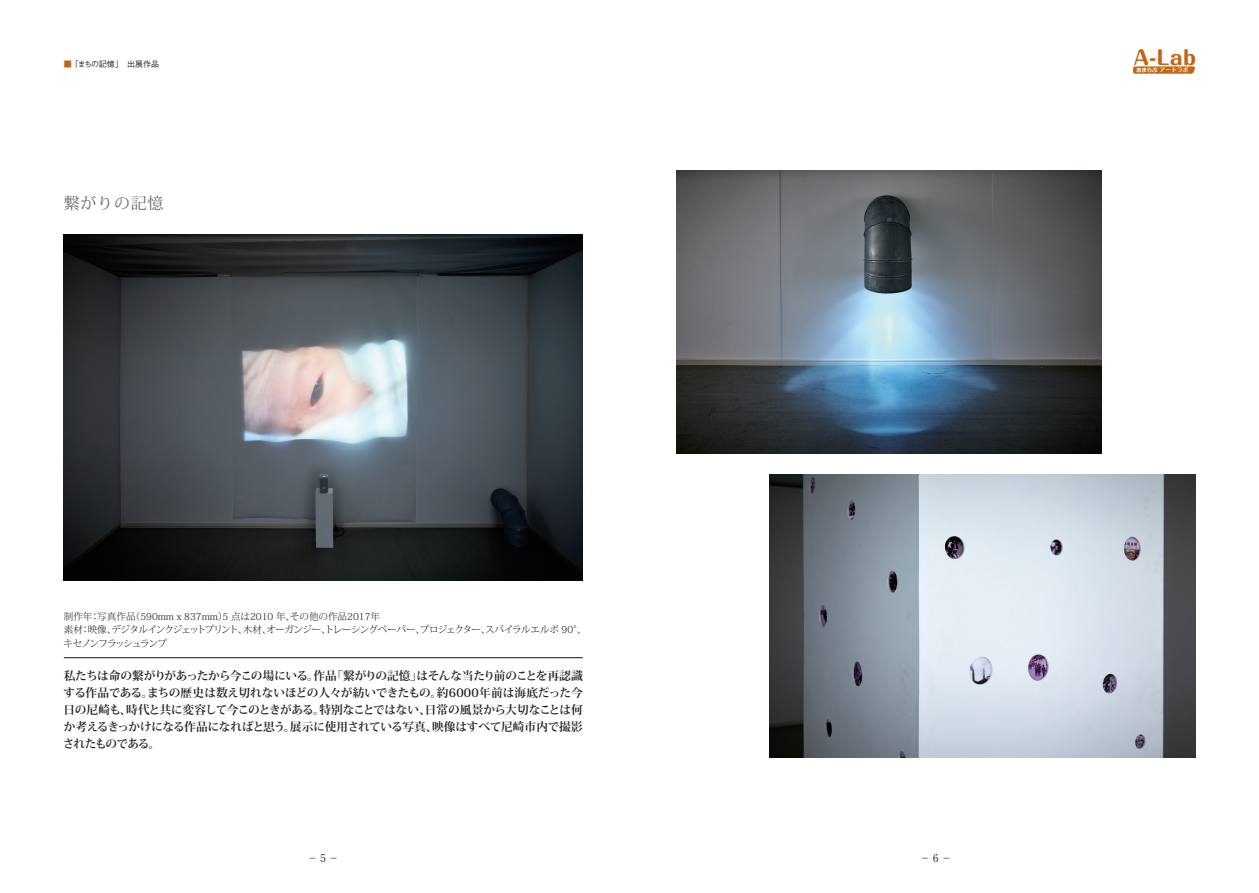
<style>
.page{position:relative;width:1259px;height:893px;background:#fff}
.page>*{position:absolute;margin:0;border:0;box-sizing:border-box;transform-origin:0 0}
.t1{font:800 19.5px "Maru Fo Pro";color:#c06616}
.t2{font:15.9px "Koz Min Pro";letter-spacing:.05em;color:#636366}
.t3{font:700 11.7px/17px "Koz Min Pr 6 N";letter-spacing:-.04em;color:#231f20;text-align:justify}
.t4{font:10.65px "Ryumin Pro";color:#231f20}
.t5{font:300 9.6px "Koz Min Pr 6 N";letter-spacing:-.06em;color:#231f20}
.t6{font:300 9.6px "Koz Min Pr 6 N";color:#231f20}
.t7{font:300 9.6px "Koz Min Pr 6 N";letter-spacing:-.11em;color:#231f20}
.t8{font:500 7.95px "Gothic BBB Pro";letter-spacing:-.01em;color:#231f20}
.t9{font:700 5.85px "Maru Fo Pro";color:#fff}
.s1{color:#c06616}
</style>
<div class="page">
<svg style="left:1133px;top:66px;width:62px;height:8px"></svg>
<img style="left:64px;top:235px;width:519px;height:346px">
<img style="left:676px;top:170px;width:425px;height:284px">
<img style="left:770px;top:474px;width:425px;height:284px">
<hr style="left:64px;top:657px;width:519px;height:1px;background:#231f20">
<p class="t8" style="left:64px;top:57px;width:97px"><span class="s1">■</span>「まちの記憶」　出展作品</p>
<p class="t2" style="left:64px;top:191px;width:101px">繋がりの記憶</p>
<p class="t6" style="left:64px;top:611px;width:318px">制作年：写真作品（590mm x 837mm）5 点は2010 年、その他の作品2017年</p>
<p class="t5" style="left:64px;top:624px;width:524px">素材：映像、デジタルインクジェットプリント、木材、オーガンジー、トレーシングペーパー、プロジェクター、スパイラルエルボ 90°、</p>
<p class="t7" style="left:64px;top:638px;width:105px">キセノンフラッシュランプ</p>
<p class="t3" style="left:63px;top:667px;width:521px">私たちは命の繋がりがあったから今この場にいる。作品「繋がりの記憶」はそんな当たり前のことを再認識する作品である。まちの歴史は数え切れないほどの人々が紡いできたもの。約6000年前は海底だった今日の尼崎も、時代と共に変容して今このときがある。特別なことではない、日常の風景から大切なことは何か考えるきっかけになる作品になればと思う。展示に使用されている写真、映像はすべて尼崎市内で撮影されたものである。</p>
<p class="t4" style="left:307px;top:850px;width:33px">－5－</p>
<p class="t4" style="left:919px;top:850px;width:33px">－6－</p>
<h1 class="t1" style="left:1134px;top:42px;width:64px">A-Lab</h1>
<p class="t9" style="left:1159px;top:65px;width:31px">アートラボ</p>
</div>
